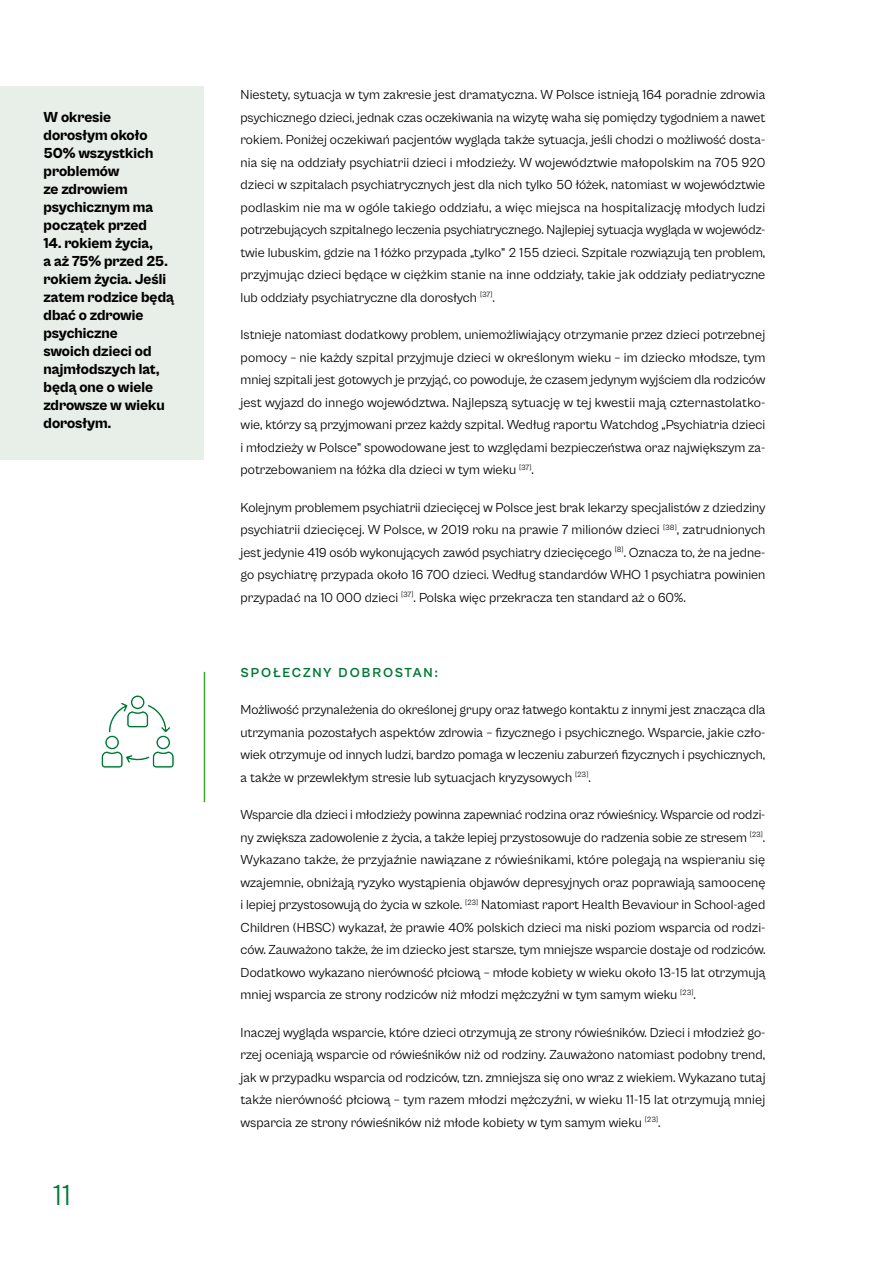
<style>
.page{position:relative;width:893px;height:1263px;background:#fff}
.page>*{position:absolute;margin:0;border:0;box-sizing:border-box;transform-origin:0 0}
.t1{font:30px "Cabinet Grotesk";color:#007835}
.t2{font:800 15px/18px "Cabinet Grotesk";color:#000}
.t3{font:13.5px/22.5px "Cabinet Grotesk";color:#000;text-align:justify}
.t4{font:700 13.5px "Cabinet Grotesk";letter-spacing:.135em;color:#007835}
</style>
<div class="page">
<div style="left:0;top:86px;width:203px;height:374px;background:#e8efe8"></div>
<hr style="left:204px;top:672px;width:1px;height:130px;background:#3fa535">
<svg style="left:101px;top:695px;width:74px;height:73px"></svg>
<p class="t2" style="left:44px;top:108px;width:111px">W okresie dorosłym około<br>50% wszystkich problemów<br>ze zdrowiem psychicznym ma początek przed</p>
<p class="t2" style="left:44px;top:234px;width:132px">14. rokiem życia,<br>a aż 75% przed 25. rokiem życia. Jeśli zatem rodzice będą dbać o zdrowie psychiczne<br>swoich dzieci od najmłodszych lat, będą one o wiele zdrowsze w wieku dorosłym.</p>
<h1 class="t1" style="left:53px;top:1179px;width:19px">11</h1>
<p class="t3" style="left:241px;top:83px;width:526px">Niestety, sytuacja w tym zakresie jest dramatyczna. W Polsce istnieją 164 poradnie zdrowia psychicznego dzieci, jednak czas oczekiwania na wizytę waha się pomiędzy tygodniem a nawet rokiem. Poniżej oczekiwań pacjentów wygląda także sytuacja, jeśli chodzi o możliwość dosta&shy;nia się na oddziały psychiatrii dzieci i młodzieży. W województwie małopolskim na 705 920 dzieci w szpitalach psychiatrycznych jest dla nich tylko 50 łóżek, natomiast w województwie podlaskim nie ma w ogóle takiego oddziału, a więc miejsca na hospitalizację młodych ludzi potrzebujących szpitalnego leczenia psychiatrycznego. Najlepiej sytuacja wygląda w wojewódz&shy;twie lubuskim, gdzie na 1 łóżko przypada „tylko” 2 155 dzieci. Szpitale rozwiązują ten problem, przyjmując dzieci będące w ciężkim stanie na inne oddziały, takie jak oddziały pediatryczne lub oddziały psychiatryczne dla dorosłych <sup>[37]</sup>.</p>
<p class="t3" style="left:241px;top:323px;width:526px">Istnieje natomiast dodatkowy problem, uniemożliwiający otrzymanie przez dzieci potrzebnej pomocy – nie każdy szpital przyjmuje dzieci w określonym wieku – im dziecko młodsze, tym mniej szpitali jest gotowych je przyjąć, co powoduje, że czasem jedynym wyjściem dla rodziców jest wyjazd do innego województwa. Najlepszą sytuację w tej kwestii mają czternastolatko&shy;wie, którzy są przyjmowani przez każdy szpital. Według raportu Watchdog „Psychiatria dzieci i młodzieży w Polsce” spowodowane jest to względami bezpieczeństwa oraz największym za&shy;potrzebowaniem na łóżka dla dzieci w tym wieku <sup>[37]</sup>.</p>
<p class="t3" style="left:241px;top:496px;width:526px">Kolejnym problemem psychiatrii dziecięcej w Polsce jest brak lekarzy specjalistów z dziedziny psychiatrii dziecięcej. W Polsce, w 2019 roku na prawie 7 milionów dzieci <sup>[38]</sup>, zatrudnionych jest jedynie 419 osób wykonujących zawód psychiatry dziecięcego <sup>[8]</sup>. Oznacza to, że na jedne&shy;go psychiatrę przypada około 16 700 dzieci. Według standardów WHO 1 psychiatra powinien przypadać na 10 000 dzieci <sup>[37]</sup>. Polska więc przekracza ten standard aż o 60%.</p>
<p class="t4" style="left:241px;top:665px;width:199px">SPOŁECZNY DOBROSTAN:</p>
<p class="t3" style="left:241px;top:698px;width:526px">Możliwość przynależenia do określonej grupy oraz łatwego kontaktu z innymi jest znacząca dla utrzymania pozostałych aspektów zdrowia – fizycznego i psychicznego. Wsparcie, jakie czło&shy;wiek otrzymuje od innych ludzi, bardzo pomaga w leczeniu zaburzeń fizycznych i psychicznych, a także w przewlekłym stresie lub sytuacjach kryzysowych <sup>[23]</sup>.</p>
<p class="t3" style="left:241px;top:803px;width:526px">Wsparcie dla dzieci i młodzieży powinna zapewniać rodzina oraz rówieśnicy. Wsparcie od rodzi&shy;ny zwiększa zadowolenie z życia, a także lepiej przystosowuje do radzenia sobie ze stresem <sup>[23]</sup>.<br>Wykazano także, że przyjaźnie nawiązane z rówieśnikami, które polegają na wspieraniu się wzajemnie, obniżają ryzyko wystąpienia objawów depresyjnych oraz poprawiają samoocenę i lepiej przystosowują do życia w szkole. <sup>[23]</sup> Natomiast raport Health Bevaviour in School-aged Children (HBSC) wykazał, że prawie 40% polskich dzieci ma niski poziom wsparcia od rodzi&shy;ców. Zauważono także, że im dziecko jest starsze, tym mniejsze wsparcie dostaje od rodziców.<br>Dodatkowo wykazano nierówność płciową – młode kobiety w wieku około 13-15 lat otrzymują mniej wsparcia ze strony rodziców niż młodzi mężczyźni w tym samym wieku <sup>[23]</sup>.</p>
<p class="t3" style="left:241px;top:1021px;width:526px">Inaczej wygląda wsparcie, które dzieci otrzymują ze strony rówieśników. Dzieci i młodzież go&shy;rzej oceniają wsparcie od rówieśników niż od rodziny. Zauważono natomiast podobny trend, jak w przypadku wsparcia od rodziców, tzn. zmniejsza się ono wraz z wiekiem. Wykazano tutaj także nierówność płciową – tym razem młodzi mężczyźni, w wieku 11-15 lat otrzymują mniej wsparcia ze strony rówieśników niż młode kobiety w tym samym wieku <sup>[23]</sup>.</p>
</div>
